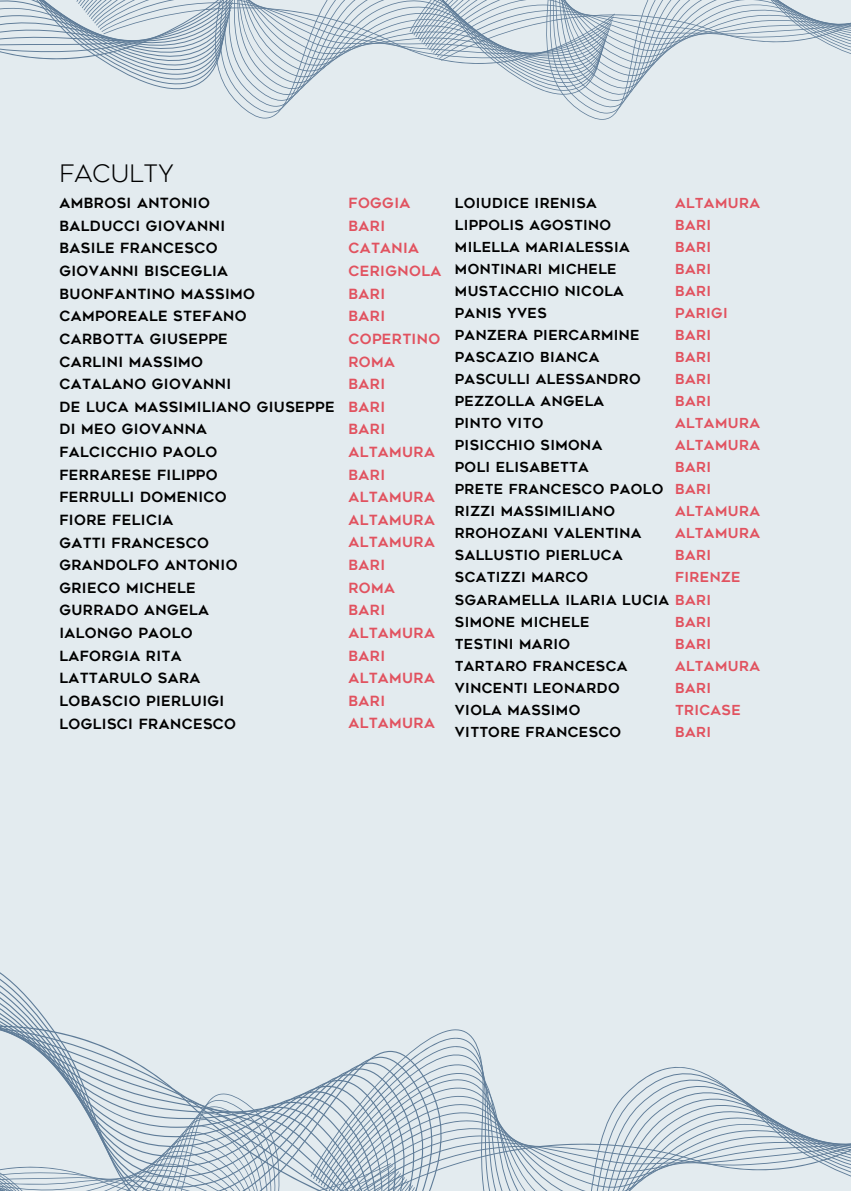
<style>
.page{position:relative;width:851px;height:1191px;background:#fff}
.page>*{position:absolute;margin:0;border:0;box-sizing:border-box;transform-origin:0 0}
.t1{font:300 24px "Geometos Neue";color:#000}
.t2{font:14px/22.6px "Geometos";letter-spacing:.03em;color:#000}
.t3{font:14px/22.6px "Geometos";letter-spacing:.03em;color:#e1525f}
.t4{font:13.8px/22px "Geometos";letter-spacing:.03em;color:#000}
.t5{font:13.8px/22px "Geometos";letter-spacing:.03em;color:#e1525f}
.s1{color:#e1525f}
</style>
<div class="page">
<div style="left:0;top:0;width:850px;height:1190px;background:#e3ebef"></div>
<svg style="left:0;top:0;width:66px;height:60px"></svg>
<svg style="left:0;top:972px;width:297px;height:218px"></svg>
<svg style="left:66px;top:0;width:333px;height:119px"></svg>
<svg style="left:399px;top:0;width:451px;height:120px"></svg>
<svg style="left:297px;top:1029px;width:553px;height:161px"></svg>
<h1 class="t1" style="left:59px;top:160px;width:116px">FACULTY</h1>
<p class="t2" style="left:59px;top:193px;width:277px">AMBROSI ANTONIO<br>BALDUCCI GIOVANNI<br>BASILE FRANCESCO<br>GIOVANNI BISCEGLIA<br>BUONFANTINO MASSIMO<br>CAMPOREALE STEFANO<br>CARBOTTA GIUSEPPE<br>CARLINI MASSIMO<br>CATALANO GIOVANNI<br>DE LUCA MASSIMILIANO GIUSEPPE<br>DI MEO GIOVANNA<br>FALCICCHIO PAOLO<br>FERRARESE FILIPPO<br>FERRULLI DOMENICO<br>FIORE FELICIA<br>GATTI FRANCESCO<br>GRANDOLFO ANTONIO<br>GRIECO MICHELE<br>GURRADO ANGELA<br>IALONGO PAOLO<br>LAFORGIA RITA<br>LATTARULO SARA<br>LOBASCIO PIERLUIGI<br>LOGLISCI FRANCESCO</p>
<p class="t3" style="left:348px;top:193px;width:94px">FOGGIA<br>BARI<br>CATANIA<br>CERIGNOLA<br>BARI<br>BARI<br>COPERTINO<br>ROMA<br>BARI<br>BARI<br>BARI<br>ALTAMURA<br>BARI<br>ALTAMURA<br>ALTAMURA<br>ALTAMURA<br>BARI<br>ROMA<br>BARI<br>ALTAMURA<br>BARI<br>ALTAMURA<br>BARI<br>ALTAMURA</p>
<p class="t4" style="left:454px;top:193px;width:257px">LOIUDICE IRENISA<br>LIPPOLIS AGOSTINO<br>MILELLA MARIALESSIA<br>MONTINARI MICHELE<br>MUSTACCHIO NICOLA<br>PANIS YVES<br>PANZERA PIERCARMINE<br>PASCAZIO BIANCA<br>PASCULLI ALESSANDRO<br>PEZZOLLA ANGELA<br>PINTO VITO<br>PISICCHIO SIMONA<br>POLI ELISABETTA<br>PRETE FRANCESCO PAOLO<br>RIZZI MASSIMILIANO<br>RROHOZANI VALENTINA<br>SALLUSTIO PIERLUCA<br>SCATIZZI MARCO<br>SGARAMELLA ILARIA LUCIA <span class="s1">BARI<br></span>SIMONE MICHELE<br>TESTINI MARIO<br>TARTARO FRANCESCA<br>VINCENTI LEONARDO<br>VIOLA MASSIMO<br>VITTORE FRANCESCO</p>
<p class="t5" style="left:674px;top:193px;width:86px">ALTAMURA<br>BARI<br>BARI<br>BARI<br>BARI<br>PARIGI<br>BARI<br>BARI<br>BARI<br>BARI<br>ALTAMURA<br>ALTAMURA<br>BARI<br>BARI<br>ALTAMURA<br>ALTAMURA<br>BARI<br>FIRENZE</p>
<p class="t5" style="left:674px;top:612px;width:86px">BARI<br>BARI<br>ALTAMURA<br>BARI<br>TRICASE<br>BARI</p>
</div>
